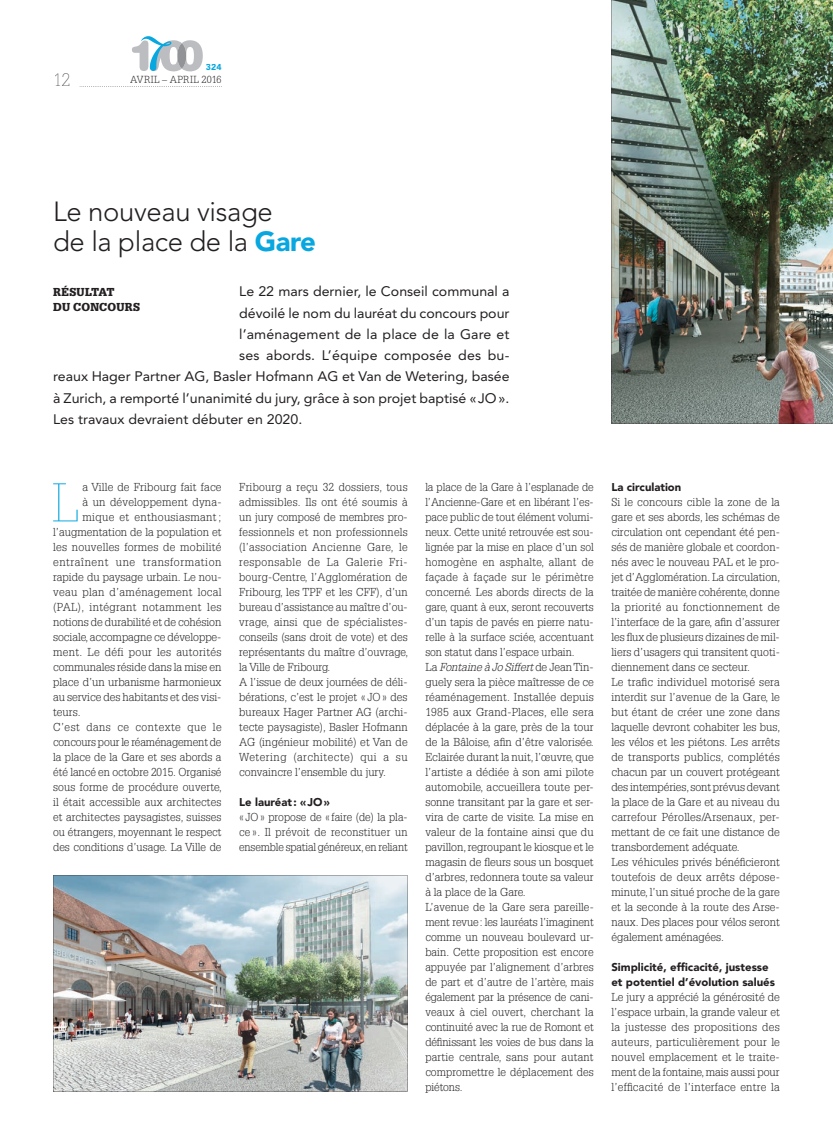
<style>
.page{position:relative;width:833px;height:1134px;background:#fff}
.page>*{position:absolute;margin:0;border:0;box-sizing:border-box;transform-origin:0 0}
.t1{font:100 53.12px "Glypha LT Std";color:#08a7e0}
.t2{font:300 27.5px/30px "Avenir LT Std";letter-spacing:-.015em;color:#231f20}
.t3{font:100 17.5px "Glypha LT Std";color:#231f20}
.t4{font:13.75px "Avenir LT Std";color:#231f20}
.t5{font:300 11.25px/15px "Glypha LT Std";letter-spacing:.005em;color:#231f20}
.t6{font:900 11.25px/15px "Avenir LT Std";color:#231f20}
.t7{font:300 11.25px "Glypha LT Std";letter-spacing:.025em;color:#231f20}
.t8{font:300 11.25px "Glypha LT Std";letter-spacing:.05em;color:#231f20}
.t9{font:300 11.25px "Glypha LT Std";letter-spacing:.03em;color:#231f20}
.t10{font:300 11.25px "Glypha LT Std";letter-spacing:.04em;color:#231f20}
.t11{font:900 11.25px/15px "Glypha LT Std";letter-spacing:.01em;color:#231f20}
.t12{font:300 10px "Glypha LT Std";letter-spacing:.045em;color:#231f20}
.t13{font:900 8.75px "Avenir LT Std";color:#08a7e0}
.s1{font-weight:900;color:#08a7e0}
.s2{font-style:italic}
</style>
<div class="page">
<svg style="left:80px;top:86px;width:140px;height:1px"></svg>
<svg style="left:132px;top:36px;width:71px;height:35px"></svg>
<img style="left:53px;top:875px;width:354px;height:216px">
<img style="left:611px;top:0;width:222px;height:424px">
<p class="t13" style="left:206px;top:62px;width:17px">324</p>
<h3 class="t3" style="left:53px;top:70px;width:18px">12</h3>
<p class="t12" style="left:130px;top:74px;width:93px">AVRIL – APRIL 2016</p>
<h2 class="t2" style="left:53px;top:197px;width:264px">Le nouveau visage<br>de la place de la <span class="s1">Gare</span></h2>
<p class="t11" style="left:53px;top:285px;width:88px">RÉSULTAT<br>DU CONCOURS</p>
<p class="t4" style="left:239px;top:284px;width:272px">Le 22 mars dernier, le Conseil communal a</p>
<p class="t4" style="left:239px;top:305px;width:272px">dévoilé le nom du lauréat du concours pour</p>
<p class="t4" style="left:239px;top:326px;width:272px">l’aménagement de la place de la Gare et</p>
<p class="t4" style="left:239px;top:347px;width:272px">ses abords. L’équipe composée des bu-</p>
<p class="t4" style="left:53px;top:369px;width:458px">reaux Hager Partner AG, Basler Hofmann AG et Van de Wetering, basée</p>
<p class="t4" style="left:53px;top:390px;width:458px">à Zurich, a remporté l’unanimité du jury, grâce à son projet baptisé « JO ».</p>
<p class="t4" style="left:53px;top:411px;width:251px">Les travaux devraient débuter en 2020.</p>
<h1 class="t1" style="left:52px;top:472px;width:28px">L</h1>
<p class="t5" style="left:82px;top:480px;width:141px">a Ville de Fribourg fait face</p>
<p class="t5" style="left:82px;top:495px;width:141px">à un développement dyna-</p>
<p class="t7" style="left:82px;top:511px;width:140px">mique et enthousiasmant ;</p>
<p class="t5" style="left:53px;top:525px;width:170px">l’augmentation de la population et</p>
<p class="t5" style="left:53px;top:540px;width:170px">les nouvelles formes de mobilité</p>
<p class="t8" style="left:53px;top:556px;width:170px">entraînent une transformation</p>
<p class="t5" style="left:53px;top:570px;width:170px">rapide du paysage urbain. Le nou-</p>
<p class="t7" style="left:53px;top:586px;width:170px">veau plan d’aménagement local</p>
<p class="t9" style="left:53px;top:601px;width:170px">(PAL), intégrant notamment les</p>
<p class="t5" style="left:53px;top:615px;width:170px">notions de durabilité et de cohésion</p>
<p class="t5" style="left:53px;top:630px;width:170px">sociale, accompagne ce développe-</p>
<p class="t7" style="left:53px;top:646px;width:170px">ment. Le défi pour les autorités</p>
<p class="t5" style="left:53px;top:660px;width:170px">communales réside dans la mise en</p>
<p class="t5" style="left:53px;top:675px;width:170px">place d’un urbanisme harmonieux</p>
<p class="t5" style="left:53px;top:690px;width:170px">au service des habitants et des visi-</p>
<p class="t5" style="left:53px;top:705px;width:29px">teurs.</p>
<p class="t10" style="left:53px;top:721px;width:170px">C’est dans ce contexte que le</p>
<p class="t5" style="left:53px;top:735px;width:170px">concours pour le réaménagement de</p>
<p class="t5" style="left:53px;top:750px;width:170px">la place de la Gare et ses abords a</p>
<p class="t5" style="left:53px;top:765px;width:170px">été lancé en octobre 2015. Organisé</p>
<p class="t5" style="left:53px;top:780px;width:170px">sous forme de procédure ouverte,</p>
<p class="t5" style="left:53px;top:795px;width:170px">il était accessible aux architectes</p>
<p class="t5" style="left:53px;top:810px;width:170px">et architectes paysagistes, suisses</p>
<p class="t5" style="left:53px;top:825px;width:170px">ou étrangers, moyennant le respect</p>
<p class="t5" style="left:53px;top:840px;width:170px">des conditions d’usage. La Ville de</p>
<p class="t5" style="left:239px;top:480px;width:170px">Fribourg a reçu 32 dossiers, tous admissibles. Ils ont été soumis à un jury composé de membres pro&shy;fessionnels et non professionnels (l’association Ancienne Gare, le responsable de La Galerie Fri&shy;bourg-Centre, l’Agglomération de Fribourg, les TPF et les CFF), d’un bureau d’assistance au maître d’ou&shy;vrage, ainsi que de spécialistes&shy;conseils (sans droit de vote) et des représentants du maître d’ouvrage, la Ville de Fribourg.<br>A l’issue de deux journées de déli&shy;bérations, c’est le projet « JO » des bureaux Hager Partner AG (archi&shy;tecte paysagiste), Basler Hofmann AG (ingénieur mobilité) et Van de Wetering (architecte) qui a su convaincre l’ensemble du jury.</p>
<p class="t6" style="left:239px;top:795px;width:92px">Le lauréat : « JO »</p>
<p class="t5" style="left:239px;top:810px;width:170px;text-align:justify">« JO » propose de « faire (de) la pla&shy;ce ». Il prévoit de reconstituer un ensemble spatial généreux, en reliant</p>
<p class="t5" style="left:425px;top:480px;width:170px">la place de la Gare à l’esplanade de l’Ancienne-Gare et en libérant l’es&shy;pace public de tout élément volumi&shy;neux. Cette unité retrouvée est sou&shy;lignée par la mise en place d’un sol homogène en asphalte, allant de façade à façade sur le périmètre concerné. Les abords directs de la gare, quant à eux, seront recouverts d’un tapis de pavés en pierre natu&shy;relle à la surface sciée, accentuant son statut dans l’espace urbain.<br>La <span class="s2">Fontaine à Jo Siffert</span> de Jean Tin&shy;guely sera la pièce maîtresse de ce réaménagement. Installée depuis 1985 aux Grand-Places, elle sera déplacée à la gare, près de la tour de la Bâloise, afin d’être valorisée.<br>Eclairée durant la nuit, l’œuvre, que l’artiste a dédiée à son ami pilote automobile, accueillera toute per&shy;sonne transitant par la gare et ser&shy;vira de carte de visite. La mise en valeur de la fontaine ainsi que du pavillon, regroupant le kiosque et le magasin de fleurs sous un bosquet d’arbres, redonnera toute sa valeur à la place de la Gare.<br>L’avenue de la Gare sera pareille&shy;ment revue : les lauréats l’imaginent comme un nouveau boulevard ur&shy;bain. Cette proposition est encore appuyée par l’alignement d’arbres de part et d’autre de l’artère, mais également par la présence de cani&shy;veaux à ciel ouvert, cherchant la continuité avec la rue de Romont et définissant les voies de bus dans la partie centrale, sans pour autant compromettre le déplacement des piétons.</p>
<p class="t6" style="left:611px;top:480px;width:71px">La circulation</p>
<p class="t5" style="left:611px;top:495px;width:170px">Si le concours cible la zone de la gare et ses abords, les schémas de circulation ont cependant été pen&shy;sés de manière globale et coordon&shy;nés avec le nouveau PAL et le pro&shy;jet d’Agglomération. La circulation, traitée de manière cohérente, donne la priorité au fonctionnement de l’interface de la gare, afin d’assurer les flux de plusieurs dizaines de mil&shy;liers d’usagers qui transitent quoti&shy;diennement dans ce secteur.<br>Le trafic individuel motorisé sera interdit sur l’avenue de la Gare, le but étant de créer une zone dans laquelle devront cohabiter les bus, les vélos et les piétons. Les arrêts de transports publics, complétés chacun par un couvert protégeant des intempéries, sont prévus devant la place de la Gare et au niveau du carrefour Pérolles/Arsenaux, per&shy;mettant de ce fait une distance de transbordement adéquate.<br>Les véhicules privés bénéficieront toutefois de deux arrêts dépose&shy;minute, l’un situé proche de la gare et la seconde à la route des Arse&shy;naux. Des places pour vélos seront également aménagées.</p>
<p class="t6" style="left:611px;top:960px;width:165px">Simplicité, efficacité, justesse et potentiel d’évolution salués</p>
<p class="t5" style="left:611px;top:990px;width:170px;text-align:justify">Le jury a apprécié la générosité de l’espace urbain, la grande valeur et la justesse des propositions des auteurs, particulièrement pour le nouvel emplacement et le traite&shy;ment de la fontaine, mais aussi pour l’efficacité de l’interface entre la</p>
</div>
